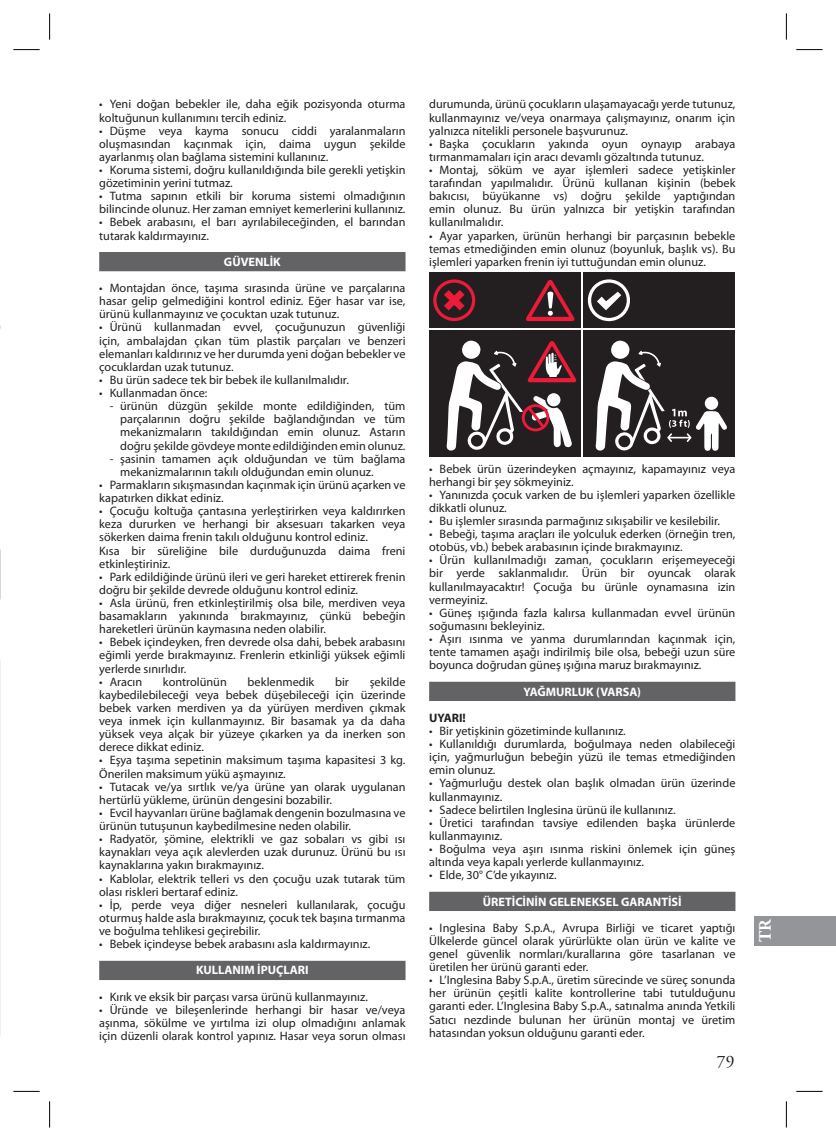
<style>
.page{position:relative;width:836px;height:1141px;background:#fff}
.page>*{position:absolute;margin:0;border:0;box-sizing:border-box;transform-origin:0 0}
.t1{font:17.5px "Adobe Garamond Pro";color:#231f20}
.t2{font:700 17.5px "Adobe Garamond Pro";color:#fff}
.t3{font:12.25px/13.1px "Myriad Pro";color:#231f20}
.t4{font:700 12.25px "Myriad Pro";color:#fff}
.t5{font:700 12.25px "Myriad Pro";color:#231f20}
</style>
<div class="page">
<div style="left:755px;top:916px;width:81px;height:30px;background:#939598"></div>
<div style="left:99px;top:252px;width:306px;height:19px;background:#636366"></div>
<div style="left:99px;top:961px;width:306px;height:19px;background:#636366"></div>
<div style="left:429px;top:682px;width:306px;height:19px;background:#636366"></div>
<div style="left:429px;top:892px;width:306px;height:19px;background:#636366"></div>
<div style="left:583px;top:273px;width:152px;height:55px;background:#231f20"></div>
<svg style="left:587px;top:279px;width:43px;height:42px"></svg>
<div style="left:429px;top:273px;width:152px;height:55px;background:#231f20"></div>
<svg style="left:433px;top:279px;width:43px;height:42px"></svg>
<svg style="left:526px;top:280px;width:49px;height:41px"></svg>
<div style="left:429px;top:330px;width:152px;height:126px;background:#231f20"></div>
<svg style="left:446px;top:341px;width:130px;height:110px"></svg>
<div style="left:583px;top:330px;width:152px;height:126px;background:#231f20"></div>
<svg style="left:595px;top:341px;width:132px;height:110px"></svg>
<svg style="left:13px;top:49px;width:27px;height:1px"></svg>
<svg style="left:796px;top:49px;width:26px;height:1px"></svg>
<svg style="left:13px;top:1091px;width:27px;height:1px"></svg>
<svg style="left:796px;top:1091px;width:26px;height:1px"></svg>
<svg style="left:49px;top:13px;width:1px;height:27px"></svg>
<svg style="left:49px;top:1101px;width:1px;height:27px"></svg>
<svg style="left:786px;top:13px;width:1px;height:27px"></svg>
<svg style="left:786px;top:1101px;width:1px;height:27px"></svg>
<p class="t3" style="left:99px;top:98px;width:308px">• Yeni doğan bebekler ile, daha eğik pozisyonda oturma koltuğunun kullanımını tercih ediniz.</p>
<p class="t3" style="left:99px;top:124px;width:308px;text-align:justify">• Düşme veya kayma sonucu ciddi yaralanmaların oluşmasından kaçınmak için, daima uygun şekilde ayarlanmış olan bağlama sistemini kullanınız.</p>
<p class="t3" style="left:99px;top:163px;width:308px">• Koruma sistemi, doğru kullanıldığında bile gerekli yetişkin gözetiminin yerini tutmaz.</p>
<p class="t3" style="left:99px;top:189px;width:308px">• Tutma sapının etkili bir koruma sistemi olmadığının bilincinde olunuz. Her zaman emniyet kemerlerini kullanınız.</p>
<p class="t3" style="left:99px;top:216px;width:308px">• Bebek arabasını, el barı ayrılabileceğinden, el barından tutarak kaldırmayınız.</p>
<p class="t4" style="left:224px;top:254px;width:58px">GÜVENLİK</p>
<p class="t3" style="left:99px;top:281px;width:308px;text-align:justify">• Montajdan önce, taşıma sırasında ürüne ve parçalarına hasar gelip gelmediğini kontrol ediniz. Eğer hasar var ise, ürünü kullanmayınız ve çocuktan uzak tutunuz.</p>
<p class="t3" style="left:99px;top:321px;width:308px;text-align:justify">• Ürünü kullanmadan evvel, çocuğunuzun güvenliği için, ambalajdan çıkan tüm plastik parçaları ve benzeri elemanları kaldırınız ve her durumda yeni doğan bebekler ve çocuklardan uzak tutunuz.</p>
<p class="t3" style="left:99px;top:373px;width:251px">• Bu ürün sadece tek bir bebek ile kullanılmalıdır.</p>
<p class="t3" style="left:99px;top:386px;width:110px">• Kullanmadan önce:</p>
<p class="t3" style="left:120px;top:399px;width:287px;text-align:justify;text-indent:-10px">- ürünün düzgün şekilde monte edildiğinden, tüm parçalarının doğru şekilde bağlandığından ve tüm mekanizmaların takıldığından emin olunuz. Astarın doğru şekilde gövdeye monte edildiğinden emin olunuz.</p>
<p class="t3" style="left:120px;top:452px;width:287px;text-indent:-10px">- şasinin tamamen açık olduğundan ve tüm bağlama mekanizmalarının takılı olduğundan emin olunuz.</p>
<p class="t3" style="left:99px;top:478px;width:308px">• Parmakların sıkışmasından kaçınmak için ürünü açarken ve kapatırken dikkat ediniz.</p>
<p class="t3" style="left:99px;top:504px;width:308px">• Çocuğu koltuğa çantasına yerleştirirken veya kaldırırken keza dururken ve herhangi bir aksesuarı takarken veya sökerken daima frenin takılı olduğunu kontrol ediniz.<br>Kısa bir süreliğine bile durduğunuzda daima freni etkinleştiriniz.</p>
<p class="t3" style="left:99px;top:570px;width:308px">• Park edildiğinde ürünü ileri ve geri hareket ettirerek frenin doğru bir şekilde devrede olduğunu kontrol ediniz.</p>
<p class="t3" style="left:99px;top:596px;width:308px;text-align:justify">• Asla ürünü, fren etkinleştirilmiş olsa bile, merdiven veya basamakların yakınında bırakmayınız, çünkü bebeğin hareketleri ürünün kaymasına neden olabilir.</p>
<p class="t3" style="left:99px;top:635px;width:308px;text-align:justify">• Bebek içindeyken, fren devrede olsa dahi, bebek arabasını eğimli yerde bırakmayınız. Frenlerin etkinliği yüksek eğimli yerlerde sınırlıdır.</p>
<p class="t3" style="left:99px;top:675px;width:44px">• Aracın</p>
<p class="t3" style="left:163px;top:675px;width:65px">kontrolünün</p>
<p class="t3" style="left:248px;top:675px;width:68px">beklenmedik</p>
<p class="t3" style="left:335px;top:675px;width:15px">bir</p>
<p class="t3" style="left:99px;top:675px;width:308px;text-align:justify;text-indent:270px">şekilde kaybedilebileceği veya bebek düşebileceği için üzerinde bebek varken merdiven ya da yürüyen merdiven çıkmak veya inmek için kullanmayınız. Bir basamak ya da daha yüksek veya alçak bir yüzeye çıkarken ya da inerken son derece dikkat ediniz.</p>
<p class="t3" style="left:99px;top:754px;width:308px">• Eşya taşıma sepetinin maksimum taşıma kapasitesi 3 kg.<br>Önerilen maksimum yükü aşmayınız.</p>
<p class="t3" style="left:99px;top:780px;width:308px">• Tutacak ve/ya sırtlık ve/ya ürüne yan olarak uygulanan hertürlü yükleme, ürünün dengesini bozabilir.</p>
<p class="t3" style="left:99px;top:806px;width:308px">• Evcil hayvanları ürüne bağlamak dengenin bozulmasına ve ürünün tutuşunun kaybedilmesine neden olabilir.</p>
<p class="t3" style="left:99px;top:832px;width:308px;text-align:justify">• Radyatör, şömine, elektrikli ve gaz sobaları vs gibi ısı kaynakları veya açık alevlerden uzak durunuz. Ürünü bu ısı kaynaklarına yakın bırakmayınız.</p>
<p class="t3" style="left:99px;top:872px;width:308px">• Kablolar, elektrik telleri vs den çocuğu uzak tutarak tüm olası riskleri bertaraf ediniz.</p>
<p class="t3" style="left:99px;top:898px;width:308px;text-align:justify">• İp, perde veya diğer nesneleri kullanılarak, çocuğu oturmuş halde asla bırakmayınız, çocuk tek başına tırmanma ve boğulma tehlikesi geçirebilir.</p>
<p class="t3" style="left:99px;top:937px;width:273px">• Bebek içindeyse bebek arabasını asla kaldırmayınız.</p>
<p class="t4" style="left:196px;top:962px;width:114px">KULLANIM İPUÇLARI</p>
<p class="t3" style="left:99px;top:990px;width:270px">• Kırık ve eksik bir parçası varsa ürünü kullanmayınız.</p>
<p class="t3" style="left:99px;top:1003px;width:308px;text-align:justify">• Üründe ve bileşenlerinde herhangi bir hasar ve/veya aşınma, sökülme ve yırtılma izi olup olmadığını anlamak için düzenli olarak kontrol yapınız. Hasar veya sorun olması</p>
<p class="t3" style="left:429px;top:98px;width:308px;text-align:justify">durumunda, ürünü çocukların ulaşamayacağı yerde tutunuz, kullanmayınız ve/veya onarmaya çalışmayınız, onarım için yalnızca nitelikli personele başvurunuz.</p>
<p class="t3" style="left:429px;top:137px;width:308px">• Başka çocukların yakında oyun oynayıp arabaya tırmanmamaları için aracı devamlı gözaltında tutunuz.</p>
<p class="t3" style="left:429px;top:163px;width:308px;text-align:justify">• Montaj, söküm ve ayar işlemleri sadece yetişkinler tarafından yapılmalıdır. Ürünü kullanan kişinin (bebek bakıcısı, büyükanne vs) doğru şekilde yaptığından emin olunuz. Bu ürün yalnızca bir yetişkin tarafından kullanılmalıdır.</p>
<p class="t3" style="left:429px;top:229px;width:308px;text-align:justify">• Ayar yaparken, ürünün herhangi bir parçasının bebekle temas etmediğinden emin olunuz (boyunluk, başlık vs). Bu işlemleri yaparken frenin iyi tuttuğundan emin olunuz.</p>
<p class="t3" style="left:429px;top:462px;width:308px">• Bebek ürün üzerindeyken açmayınız, kapamayınız veya herhangi bir şey sökmeyiniz.</p>
<p class="t3" style="left:429px;top:488px;width:308px">• Yanınızda çocuk varken de bu işlemleri yaparken özellikle dikkatli olunuz.</p>
<p class="t3" style="left:429px;top:514px;width:292px">• Bu işlemler sırasında parmağınız sıkışabilir ve kesilebilir.</p>
<p class="t3" style="left:429px;top:527px;width:308px">• Bebeği, taşıma araçları ile yolculuk ederken (örneğin tren, otobüs, vb.) bebek arabasının içinde bırakmayınız.</p>
<p class="t3" style="left:429px;top:553px;width:308px;text-align:justify">• Ürün kullanılmadığı zaman, çocukların erişemeyeceği bir yerde saklanmalıdır. Ürün bir oyuncak olarak kullanılmayacaktır! Çocuğa bu ürünle oynamasına izin vermeyiniz.</p>
<p class="t3" style="left:429px;top:606px;width:308px">• Güneş ışığında fazla kalırsa kullanmadan evvel ürünün soğumasını bekleyiniz.</p>
<p class="t3" style="left:429px;top:632px;width:308px;text-align:justify">• Aşırı ısınma ve yanma durumlarından kaçınmak için, tente tamamen aşağı indirilmiş bile olsa, bebeği uzun süre boyunca doğrudan güneş ışığına maruz bırakmayınız.</p>
<p class="t4" style="left:524px;top:683px;width:119px">YAĞMURLUK (VARSA)</p>
<p class="t5" style="left:429px;top:710px;width:38px">UYARI!</p>
<p class="t3" style="left:429px;top:724px;width:198px">• Bir yetişkinin gözetiminde kullanınız.</p>
<p class="t3" style="left:429px;top:737px;width:308px;text-align:justify">• Kullanıldığı durumlarda, boğulmaya neden olabileceği için, yağmurluğun bebeğin yüzü ile temas etmediğinden emin olunuz.</p>
<p class="t3" style="left:429px;top:777px;width:308px">• Yağmurluğu destek olan başlık olmadan ürün üzerinde kullanmayınız.</p>
<p class="t3" style="left:429px;top:803px;width:248px">• Sadece belirtilen Inglesina ürünü ile kullanınız.</p>
<p class="t3" style="left:429px;top:816px;width:308px">• Üretici tarafından tavsiye edilenden başka ürünlerde kullanmayınız.</p>
<p class="t3" style="left:429px;top:842px;width:308px">• Boğulma veya aşırı ısınma riskini önlemek için güneş altında veya kapalı yerlerde kullanmayınız.</p>
<p class="t3" style="left:429px;top:868px;width:129px">• Elde, 30° C’de yıkayınız.</p>
<p class="t4" style="left:483px;top:893px;width:200px">ÜRETİCİNİN GELENEKSEL GARANTİSİ</p>
<p class="t3" style="left:429px;top:921px;width:308px;text-align:justify">• Inglesina Baby S.p.A., Avrupa Birliği ve ticaret yaptığı Ülkelerde güncel olarak yürürlükte olan ürün ve kalite ve genel güvenlik normları/kurallarına göre tasarlanan ve üretilen her ürünü garanti eder.</p>
<p class="t3" style="left:429px;top:973px;width:308px;text-align:justify">• L’Inglesina Baby S.p.A., üretim sürecinde ve süreç sonunda her ürünün çeşitli kalite kontrollerine tabi tutulduğunu garanti eder. L’Inglesina Baby S.p.A., satınalma anında Yetkili Satıcı nezdinde bulunan her ürünün montaj ve üretim hatasından yoksun olduğunu garanti eder.</p>
<h1 class="t1" style="left:717px;top:1051px;width:19px">79</h1>
<h1 class="t2" style="left:755px;top:942px;width:25px;rotate:-90deg">TR</h1>
</div>
